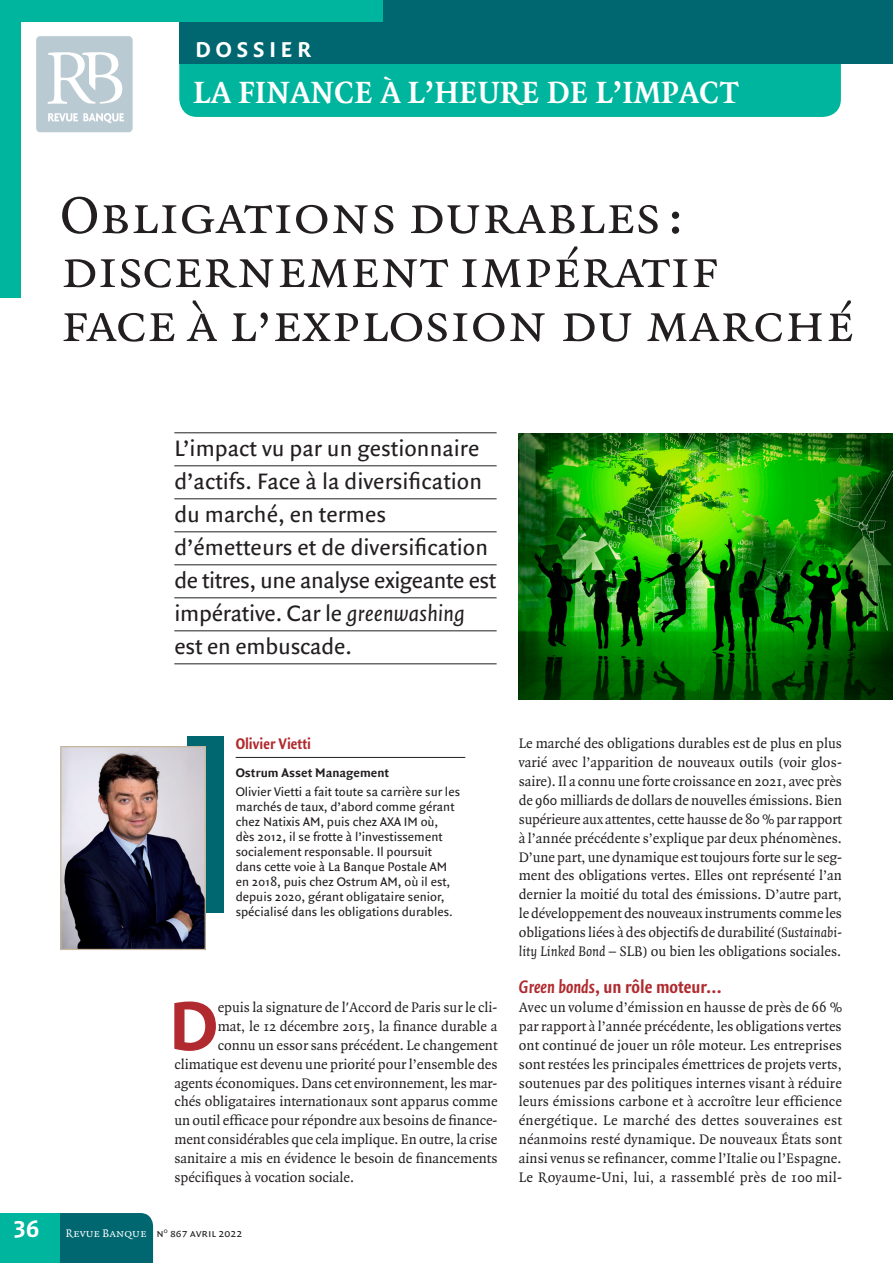
<style>
.page{position:relative;width:893px;height:1263px;background:#fff}
.page>*{position:absolute;margin:0;border:0;box-sizing:border-box;transform-origin:0 0}
.Lettrine{font:700 74.25px "Quadraat Sans";color:#b02a2f}
.t1{font:55.5px/54px "Quadraat Small Caps";color:#231f20}
.t2{font:700 34.5px "Quadraat";letter-spacing:.01em;color:#fff}
.t3{font:700 33px "Quadraat";letter-spacing:.01em;color:#fff}
.t4{font:24px "Quadraat Sans";color:#231f20}
.t5{font:24px "Quadraat Sans";letter-spacing:-.02em;color:#231f20}
.t6{font:24px "Fago No Bold Lf Caps";color:#fff}
.t7{font:700 23.1px "Quadraat Sans";letter-spacing:.215em;color:#fff}
.intertitre_1{font:700 19.5px "Quadraat Sans Con";color:#b02a2f}
.nom{font:700 16.5px "Quadraat Sans Con";color:#b02a2f}
.para{font:14.85px/18.9px "Quadraat";letter-spacing:.005em;color:#231f20;text-align:justify}
.Lettrine-2{font:14.85px "Quadraat";color:#231f20}
.Contenu-Encadre2{font:13.35px/15px "Quadraat Sans";color:#231f20}
.Contenu-Encadre2-2{font:700 13.35px "Quadraat Sans";color:#231f20}
.t8{font:11.85px "Quadraat Sans Caps";color:#231f20}
.s1{font-style:italic}
.s2{font-family:"Quadraat Small Caps";color:#fff}
</style>
<div class="page">
<div style="left:36px;top:36px;width:97px;height:96px;background:#bacad2;border-radius:4px"></div>
<svg style="left:47px;top:52px;width:75px;height:52px"></svg>
<svg style="left:48px;top:113px;width:76px;height:10px"></svg>
<div style="left:179px;top:19px;width:662px;height:98px;background:#00b59d;border-radius:18px"></div>
<div style="left:179px;top:0;width:714px;height:64px;background:#006771"></div>
<div style="left:60px;top:1213px;width:93px;height:50px;background:#006771"></div>
<div style="left:0;top:1213px;width:60px;height:50px;background:#00b59d"></div>
<div style="left:0;top:0;width:21px;height:298px;background:#00b59d"></div>
<div style="left:0;top:0;width:383px;height:21px;background:#00b59d"></div>
<div style="left:188px;top:736px;width:36px;height:176px;background:#006771"></div>
<hr style="left:236px;top:757px;width:229px;height:1px;background:#231f20">
<hr style="left:174px;top:433px;width:323px;height:1px;background:#231f20">
<hr style="left:174px;top:466px;width:323px;height:1px;background:#231f20">
<hr style="left:174px;top:499px;width:323px;height:1px;background:#231f20">
<hr style="left:174px;top:532px;width:323px;height:1px;background:#231f20">
<hr style="left:174px;top:565px;width:323px;height:1px;background:#231f20">
<hr style="left:174px;top:598px;width:323px;height:1px;background:#231f20">
<hr style="left:174px;top:631px;width:323px;height:1px;background:#231f20">
<hr style="left:174px;top:664px;width:323px;height:1px;background:#231f20">
<img style="left:62px;top:748px;width:142px;height:200px">
<div style="left:60px;top:746px;width:146px;height:204px;border:1px solid #c6b79d"></div>
<img style="left:519px;top:434px;width:374px;height:265px">
<h3 class="t7" style="left:196px;top:37px;width:117px">DOSSIER</h3>
<h3 class="t3" style="left:193px;top:75px;width:547px">LA FINANCE À L’HEURE DE L’IMPACT</h3>
<h3 class="t2" style="left:193px;top:79px;width:408px">RÉDUCTION DES RISQUES</h3>
<p class="t1" style="left:60px;top:190px;width:795px">Obligations durables : discernement impératif<br>face à l’explosion du marché</p>
<p class="t4" style="left:174px;top:435px;width:307px">L’impact vu par un gestionnaire</p>
<p class="t4" style="left:174px;top:468px;width:309px">d’actifs. Face à la diversification</p>
<p class="t4" style="left:174px;top:501px;width:213px">du marché, en termes</p>
<p class="t4" style="left:174px;top:534px;width:315px">d’émetteurs et de diversification</p>
<p class="t5" style="left:174px;top:567px;width:324px">de titres, une analyse exigeante est</p>
<p class="t4" style="left:174px;top:600px;width:292px">impérative. Car le <span class="s1">greenwashing</span></p>
<p class="t4" style="left:174px;top:633px;width:179px">est en embuscade.</p>
<h3 class="t6" style="left:14px;top:1215px;width:27px">36</h3>
<p class="nom" style="left:236px;top:734px;width:77px">Olivier Vietti</p>
<p class="Contenu-Encadre2-2" style="left:236px;top:765px;width:155px">Ostrum Asset Management</p>
<p class="Contenu-Encadre2" style="left:236px;top:784px;width:226px">Olivier Vietti a fait toute sa carrière sur les marchés de taux, d’abord comme gérant chez Natixis AM, puis chez AXA IM où, dès 2012, il se frotte à l’investissement socialement responsable. Il poursuit dans cette voie à La Banque Postale AM en 2018, puis chez Ostrum AM, où il est, depuis 2020, gérant obligataire senior, spécialisé dans les obligations durables.</p>
<p class="Lettrine" style="left:169px;top:984px;width:50px">D</p>
<p class="Lettrine-2" style="left:218px;top:1000px;width:281px">epuis la signature de l'Accord de Paris sur le cli-</p>
<p class="Lettrine-2" style="left:218px;top:1019px;width:281px">mat, le 12 décembre 2015, la finance durable a</p>
<p class="Lettrine-2" style="left:218px;top:1037px;width:281px">connu un essor sans précédent. Le changement</p>
<p class="Lettrine-2" style="left:174px;top:1056px;width:325px">climatique est devenu une priorité pour l’ensemble des</p>
<p class="Lettrine-2" style="left:174px;top:1075px;width:325px">agents économiques. Dans cet environnement, les mar-</p>
<p class="Lettrine-2" style="left:174px;top:1094px;width:325px">chés obligataires internationaux sont apparus comme</p>
<p class="Lettrine-2" style="left:174px;top:1113px;width:325px">un outil efficace pour répondre aux besoins de finance-</p>
<p class="Lettrine-2" style="left:174px;top:1132px;width:324px">ment considérables que cela implique. En outre, la crise</p>
<p class="Lettrine-2" style="left:174px;top:1150px;width:325px">sanitaire a mis en évidence le besoin de financements</p>
<p class="Lettrine-2" style="left:174px;top:1169px;width:181px">spécifiques à vocation sociale.</p>
<p class="t8" style="left:66px;top:1226px;width:178px"><span class="s2">Revue Banque</span> n<sup>o</sup> 867 avril 2022</p>
<p class="para" style="left:519px;top:735px;width:325px">Le marché des obligations durables est de plus en plus varié avec l’apparition de nouveaux outils (voir glos&shy;saire). Il a connu une forte croissance en 2021, avec près de 960 milliards de dollars de nouvelles émissions. Bien supérieure aux attentes, cette hausse de 80 % par rapport à l’année précédente s’explique par deux phénomènes.<br>D’une part, une dynamique est toujours forte sur le seg&shy;ment des obligations vertes. Elles ont représenté l’an dernier la moitié du total des émissions. D’autre part, le développement des nouveaux instruments comme les obligations liées à des objectifs de durabilité (<span class="s1">Sustainabi&shy;lity Linked Bond</span> – SLB) ou bien les obligations sociales.</p>
<p class="intertitre_1" style="left:519px;top:976px;width:205px"><span class="s1">Green bonds</span>, un rôle moteur…</p>
<p class="para" style="left:519px;top:998px;width:325px">Avec un volume d’émission en hausse de près de 66 % par rapport à l’année précédente, les obligations vertes ont continué de jouer un rôle moteur. Les entreprises sont restées les principales émettrices de projets verts, soutenues par des politiques internes visant à réduire leurs émissions carbone et à accroître leur efficience énergétique. Le marché des dettes souveraines est néanmoins resté dynamique. De nouveaux États sont ainsi venus se refinancer, comme l’Italie ou l’Espagne.<br>Le Royaume-Uni, lui, a rassemblé près de 100 mil-</p>
</div>
